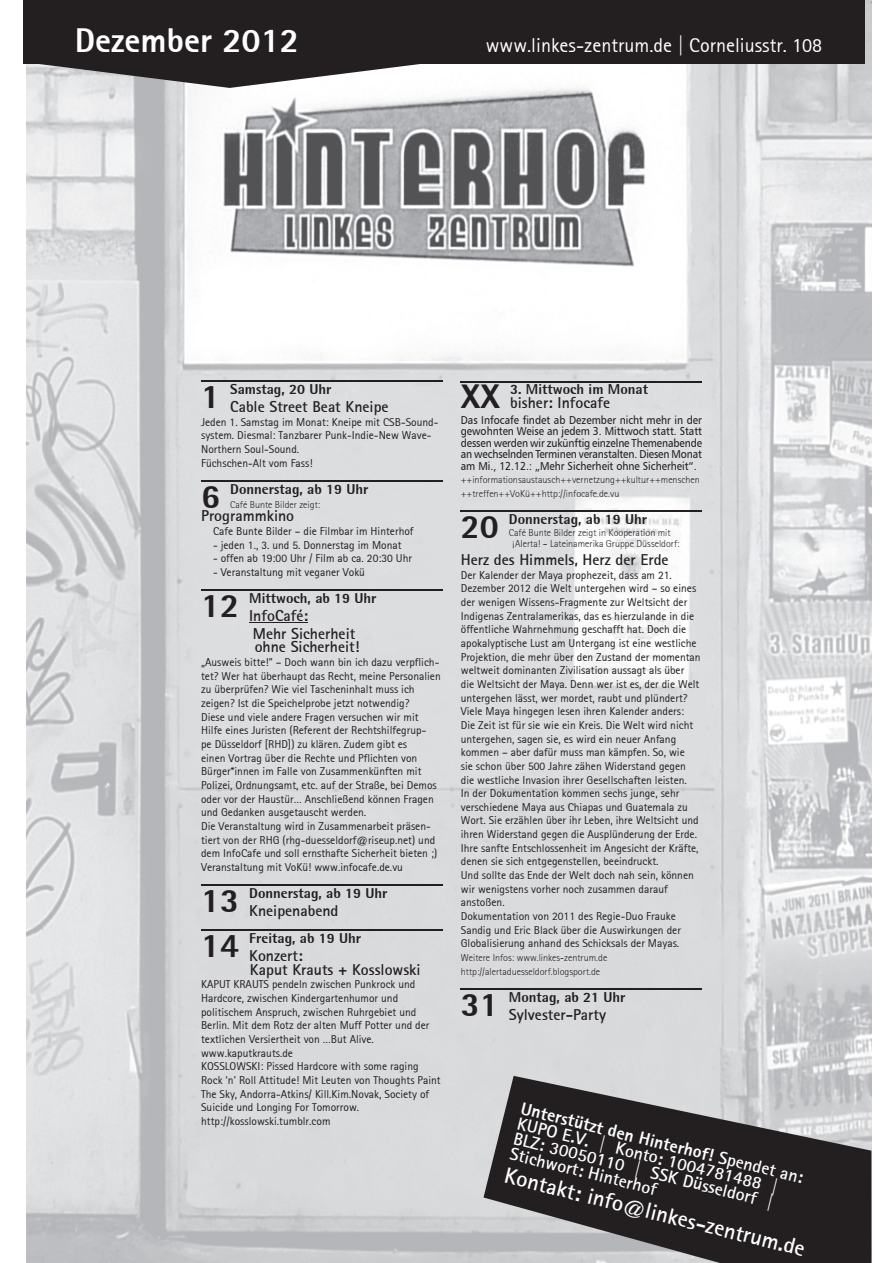
<style>
.page{position:relative;width:893px;height:1263px;background:#fff}
.page>*{position:absolute;margin:0;border:0;box-sizing:border-box;transform-origin:0 0}
.t1{font:34.5px "AT Rot San Ser Ext Bol";color:#fff}
.t2{font:800 34.2px "AT Rotis Semi Sans";color:#231f20}
.t3{font:700 22.5px "AT Rotis Sans Serif";color:#fff}
.t4{font:20.1px "AT Rotis Sans Serif";color:#fff}
.t5{font:700 17.85px/15.5px "AT Rotis Sans Serif";color:#fff;text-align:justify}
.t6{font:17.85px "AT Rot San Ser Ext Bol";color:#fff}
.t7{font:700 15.75px/17.7px "AT Rotis Sans Serif";color:#231f20}
.t8{font:800 14.4px "AT Rotis Semi Sans";color:#231f20}
.t9{font:11.55px/13.6px "AT Rotis Sans Serif";color:#231f20}
.t10{font:11.55px/11.6px "Humanist 777 BT Roman B";color:#231f20;text-align:justify;scale:.9 1}
.t11{font:300 10.05px/13.6px "AT Rotis Sans Serif";color:#231f20}
.s1{font-family:"AT Rotis Sans Serif";font-weight:700}
</style>
<div class="page">
<img style="left:26px;top:0;width:845px;height:1075px">
<img style="left:26px;top:1075px;width:845px;height:188px">
<div style="left:23px;top:0;width:841px;height:64px;background:#231f20"></div>
<svg style="left:36px;top:64px;width:387px;height:24px"></svg>
<svg style="left:483px;top:1076px;width:388px;height:187px;background:#595658"></svg>
<hr style="left:201px;top:381px;width:241px;height:1px;background:#231f20">
<hr style="left:201px;top:480px;width:241px;height:2px;background:#231f20">
<hr style="left:201px;top:590px;width:241px;height:1px;background:#231f20">
<hr style="left:249px;top:622px;width:59px;height:1px;background:#231f20">
<hr style="left:201px;top:884px;width:241px;height:2px;background:#231f20">
<hr style="left:201px;top:929px;width:241px;height:2px;background:#231f20">
<hr style="left:461px;top:381px;width:241px;height:1px;background:#231f20">
<hr style="left:461px;top:511px;width:241px;height:1px;background:#231f20">
<hr style="left:461px;top:988px;width:241px;height:2px;background:#231f20">
<h1 class="t1" style="left:75px;top:18px;width:226px">Dezember 2012</h1>
<h3 class="t4" style="left:486px;top:33px;width:338px">www.linkes-zentrum.de | Corneliusstr. 108</h3>
<h2 class="t2" style="left:201px;top:375px;width:20px">1</h2>
<p class="t8" style="left:230px;top:380px;width:103px">Samstag, 20 Uhr</p>
<h3 class="t7" style="left:230px;top:398px;width:160px">Cable Street Beat Kneipe</h3>
<p class="t9" style="left:201px;top:415px;width:239px">Jeden 1. Samstag im Monat: Kneipe mit CSB-Sound&shy;system. Diesmal: Tanzbarer Punk-Indie-New Wave-Northern Soul-Sound.<br>Füchschen-Alt vom Fass!</p>
<h2 class="t2" style="left:201px;top:474px;width:20px">6</h2>
<p class="t8" style="left:230px;top:480px;width:140px">Donnerstag, ab 19 Uhr</p>
<p class="t11" style="left:230px;top:497px;width:92px">Café Bunte Bilder zeigt:</p>
<h3 class="t7" style="left:201px;top:507px;width:95px">Programmkino</h3>
<p class="t9" style="left:213px;top:524px;width:202px">Cafe Bunte Bilder – die Filmbar im Hinterhof</p>
<p class="t9" style="left:213px;top:538px;width:190px">- jeden 1., 3. und 5. Donnerstag im Monat</p>
<p class="t9" style="left:213px;top:551px;width:201px">- offen ab 19:00 Uhr / Film ab ca. 20:30 Uhr</p>
<p class="t9" style="left:213px;top:565px;width:154px">- Veranstaltung mit veganer Vokü</p>
<h2 class="t2" style="left:201px;top:584px;width:39px">12</h2>
<p class="t8" style="left:249px;top:589px;width:129px">Mittwoch, ab 19 Uhr</p>
<h3 class="t7" style="left:249px;top:606px;width:108px">InfoCafé:<br>Mehr Sicherheit</h3>
<h3 class="t7" style="left:255px;top:638px;width:106px">ohne Sicherheit!</h3>
<p class="t9" style="left:201px;top:655px;width:241px">„Ausweis bitte!” – Doch wann bin ich dazu verpflich&shy;tet? Wer hat überhaupt das Recht, meine Personalien zu überprüfen? Wie viel Tascheninhalt muss ich zeigen? Ist die Speichelprobe jetzt notwendig?<br>Diese und viele andere Fragen versuchen wir mit Hilfe eines Juristen (Referent der Rechtshilfegrup-<br>pe Düsseldorf [RHD]) zu klären. Zudem gibt es<br>einen Vortrag über die Rechte und Pflichten von Bürger*innen im Falle von Zusammenkünften mit Polizei, Ordnungsamt, etc. auf der Straße, bei Demos oder vor der Haustür… Anschließend können Fragen und Gedanken ausgetauscht werden.<br>Die Veranstaltung wird in Zusammenarbeit präsen&shy;tiert von der RHG (rhg-duesseldorf@riseup.net) und dem InfoCafe und soll ernsthafte Sicherheit bieten ;)<br>Veranstaltung mit VoKü! www.infocafe.de.vu</p>
<h2 class="t2" style="left:201px;top:878px;width:39px">13</h2>
<p class="t8" style="left:249px;top:884px;width:140px">Donnerstag, ab 19 Uhr</p>
<h3 class="t7" style="left:249px;top:901px;width:91px">Kneipenabend</h3>
<h2 class="t2" style="left:201px;top:924px;width:39px">14</h2>
<p class="t8" style="left:249px;top:929px;width:113px">Freitag, ab 19 Uhr</p>
<h3 class="t7" style="left:249px;top:948px;width:173px;line-height:13.6px">Konzert:<br>Kaput Krauts + Kosslowski</h3>
<p class="t9" style="left:201px;top:977px;width:241px">KAPUT KRAUTS pendeln zwischen Punkrock und Hardcore, zwischen Kindergartenhumor und politischem Anspruch, zwischen Ruhrgebiet und Berlin. Mit dem Rotz der alten Muff Potter und der textlichen Versiertheit von …But Alive. www.kaputkrauts.de<br>KOSSLOWSKI: Pissed Hardcore with some raging Rock ‘n’ Roll Attitude! Mit Leuten von Thoughts Paint The Sky, Andorra-Atkins/ Kill.Kim.Novak, Society of Suicide und Longing For Tomorrow. http://kosslowski.tumblr.com</p>
<h2 class="t2" style="left:461px;top:375px;width:41px">XX</h2>
<p class="t8" style="left:510px;top:380px;width:139px">3. Mittwoch im Monat</p>
<h3 class="t7" style="left:510px;top:394px;width:101px">bisher: Infocafe</h3>
<p class="t10" style="left:461px;top:414px;width:269px">Das Infocafe findet ab Dezember nicht mehr in der gewohnten Weise an jedem 3. Mittwoch statt. Statt dessen werden wir zukünftig einzelne Themenabende an wechselnden Terminen veranstalten. Diesen Monat am Mi., 12.12.: „Mehr Sicherheit ohne Sicherheit“.</p>
<p class="t11" style="left:461px;top:473px;width:241px">++informationsaustausch++vernetzung++kultur++menschen ++treffen++VoKü++http://infocafe.de.vu</p>
<h2 class="t2" style="left:461px;top:505px;width:39px">20</h2>
<p class="t8" style="left:509px;top:510px;width:140px">Donnerstag, ab 19 Uhr</p>
<p class="t11" style="left:513px;top:527px;width:169px;line-height:11.6px;text-indent:-4px">Café Bunte Bilder zeigt in Kooperation mit ¡Alerta! – Lateinamerika Gruppe Düsseldorf:</p>
<h3 class="t7" style="left:461px;top:551px;width:209px">Herz des Himmels, Herz der Erde</h3>
<p class="t9" style="left:461px;top:568px;width:241px">Der Kalender der Maya prophezeit, dass am 21.<br>Dezember 2012 die Welt untergehen wird – so eines der wenigen Wissens-Fragmente zur Weltsicht der Indigenas Zentralamerikas, das es hierzulande in die öffentliche Wahrnehmung geschafft hat. Doch die apokalyptische Lust am Untergang ist eine westliche Projektion, die mehr über den Zustand der momentan weltweit dominanten Zivilisation aussagt als über<br>die Weltsicht der Maya. Denn wer ist es, der die Welt untergehen lässt, wer mordet, raubt und plündert?<br>Viele Maya hingegen lesen ihren Kalender anders:<br>Die Zeit ist für sie wie ein Kreis. Die Welt wird nicht untergehen, sagen sie, es wird ein neuer Anfang kommen – aber dafür muss man kämpfen. So, wie<br>sie schon über 500 Jahre zähen Widerstand gegen die westliche Invasion ihrer Gesellschaften leisten.<br>In der Dokumentation kommen sechs junge, sehr verschiedene Maya aus Chiapas und Guatemala zu Wort. Sie erzählen über ihr Leben, ihre Weltsicht und ihren Widerstand gegen die Ausplünderung der Erde.<br>Ihre sanfte Entschlossenheit im Angesicht der Kräfte, denen sie sich entgegenstellen, beeindruckt.<br>Und sollte das Ende der Welt doch nah sein, können wir wenigstens vorher noch zusammen darauf anstoßen.<br>Dokumentation von 2011 des Regie-Duo Frauke Sandig und Eric Black über die Auswirkungen der Globalisierung anhand des Schicksals der Mayas.</p>
<p class="t11" style="left:461px;top:951px;width:148px">Weitere Infos: www.linkes-zentrum.de http://alertaduesseldorf.blogsport.de</p>
<h2 class="t2" style="left:461px;top:982px;width:39px">31</h2>
<p class="t8" style="left:509px;top:988px;width:118px">Montag, ab 21 Uhr</p>
<h3 class="t7" style="left:509px;top:1005px;width:99px">Sylvester-Party</h3>
<h3 class="t6" style="left:524px;top:1097px;width:292px;rotate:14deg">Unterstützt den Hinterhof! <span class="s1">Spendet an:</span></h3>
<h3 class="t5" style="left:520px;top:1115px;width:269px;rotate:14deg">KUPO E.V. | Konto: 1004781488 | BLZ: 30050110 | SSK Düsseldorf | Stichwort: Hinterhof</h3>
<h3 class="t3" style="left:508px;top:1161px;width:311px;rotate:14deg">Kontakt: info@linkes-zentrum.de</h3>
</div>
